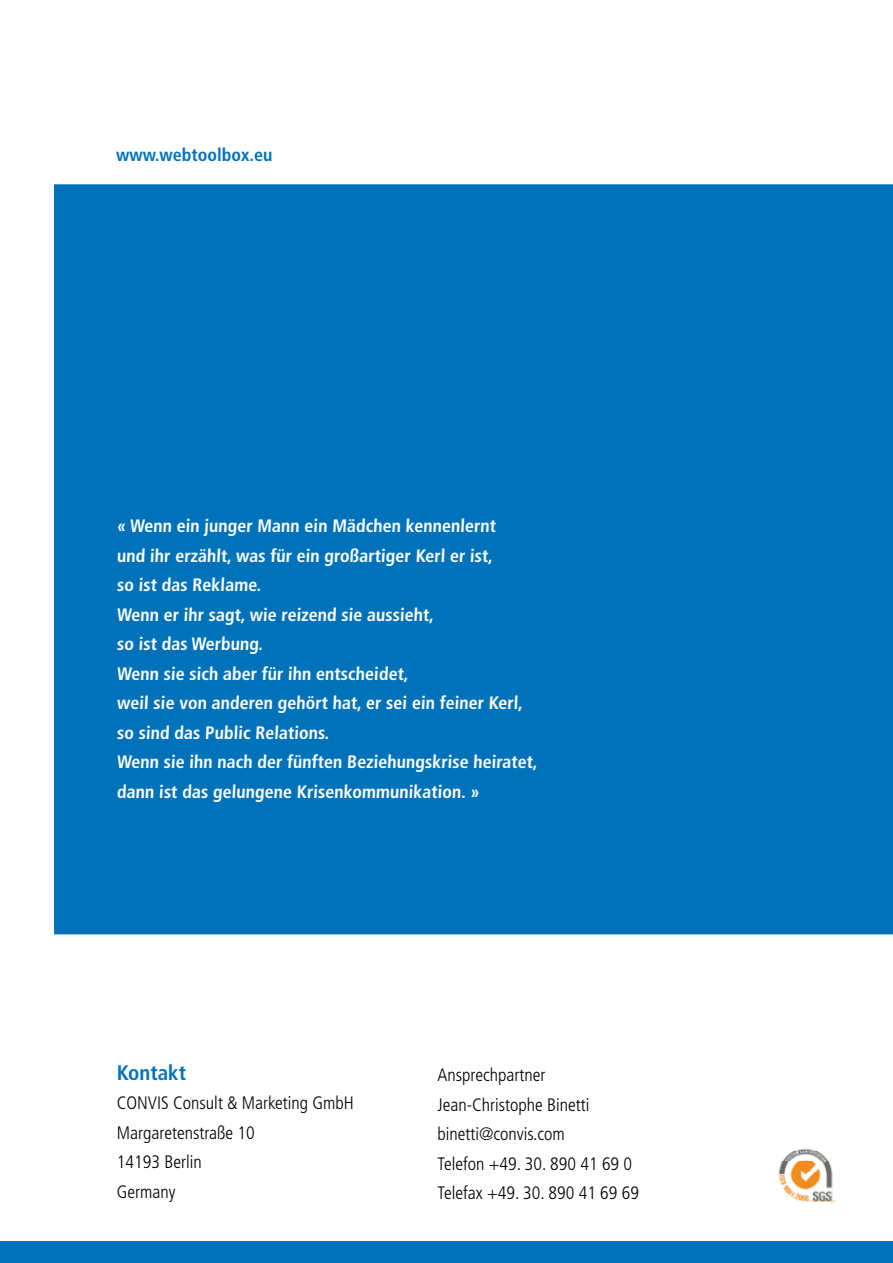
<style>
.page{position:relative;width:893px;height:1263px;background:#fff}
.page>*{position:absolute;margin:0;border:0;box-sizing:border-box;transform-origin:0 0}
.t1{font:700 condensed 21px "Frutiger";color:#0072ba}
.t2{font:700 condensed 18px/29.5px "Frutiger";color:#fff}
.t3{font:300 condensed 18px/29.5px "Frutiger";color:#000}
.t4{font:700 condensed 18px "Frutiger";color:#0072ba}
</style>
<div class="page">
<div style="left:54px;top:184px;width:839px;height:750px;background:#0072ba"></div>
<img style="left:778px;top:1148px;width:58px;height:56px">
<div style="left:0;top:1242px;width:893px;height:21px;background:#0072ba"></div>
<p class="t4" style="left:116px;top:144px;width:158px">www.webtoolbox.eu</p>
<p class="t2" style="left:117px;top:511px;width:423px">« Wenn ein junger Mann ein Mädchen kennenlernt<br>und ihr erzählt, was für ein großartiger Kerl er ist,<br>so ist das Reklame.<br>Wenn er ihr sagt, wie reizend sie aussieht,<br>so ist das Werbung.<br>Wenn sie sich aber für ihn entscheidet,<br>weil sie von anderen gehört hat, er sei ein feiner Kerl, so sind das Public Relations.<br>Wenn sie ihn nach der fünften Beziehungskrise heiratet, dann ist das gelungene Krisenkommunikation. »</p>
<p class="t1" style="left:117px;top:1060px;width:71px">Kontakt</p>
<p class="t3" style="left:117px;top:1089px;width:239px">CONVIS Consult &amp; Marketing GmbH<br>Margaretenstraße 10<br>14193 Berlin<br>Germany</p>
<p class="t3" style="left:437px;top:1060px;width:203px">Ansprechpartner<br>Jean-Christophe Binetti binetti@convis.com<br>Telefon +49. 30. 890 41 69 0<br>Telefax +49. 30. 890 41 69 69</p>
</div>
